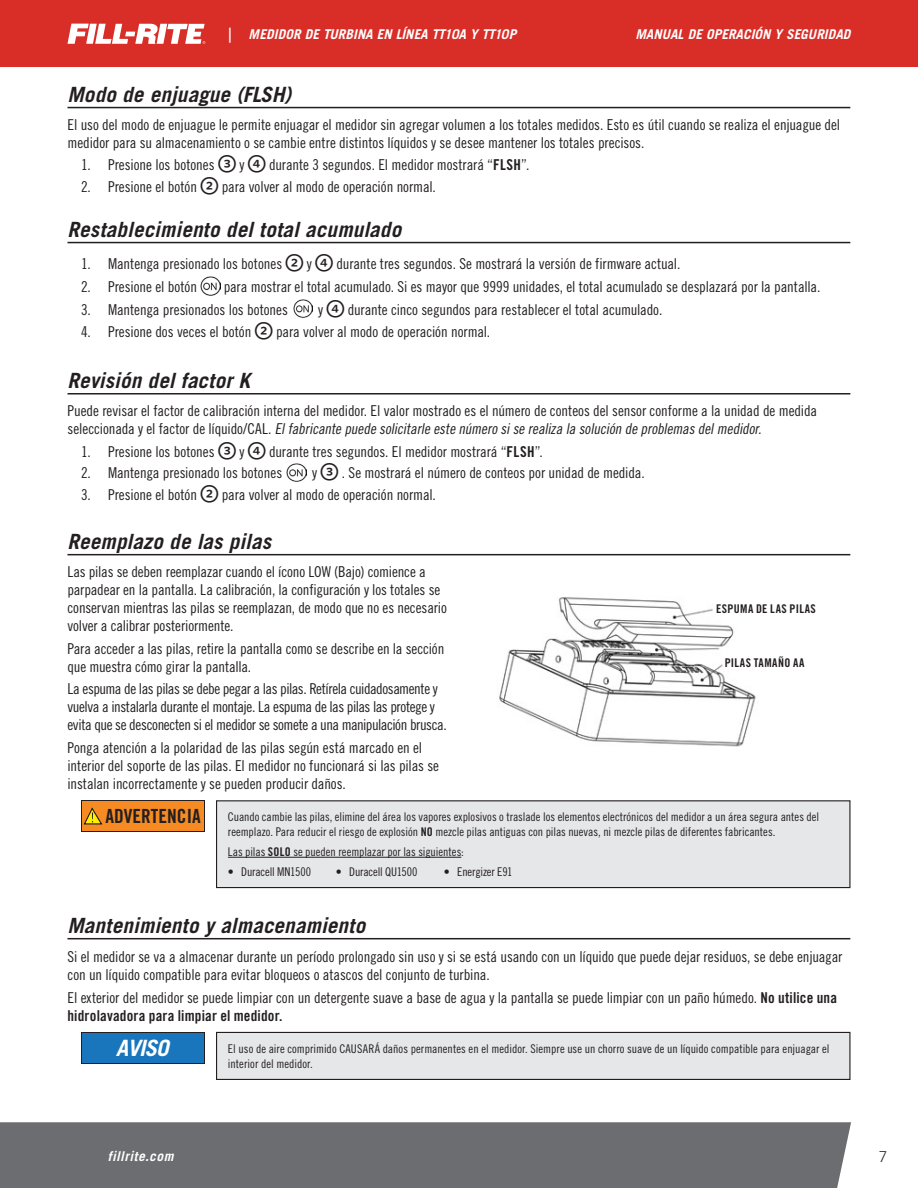
<style>
.page{position:relative;width:918px;height:1188px;background:#fff}
.page>*{position:absolute;margin:0;border:0;box-sizing:border-box;transform-origin:0 0}
.t1{font:italic 700 22.5px "Trade Gothic LT";letter-spacing:-.04em;color:#fff}
.Header-Full_Width{font:italic 700 21px "Trade Gothic LT Std";letter-spacing:.005em;color:#231f20}
.t2{font:19.5px "Trade Gothic LT Bold Cond Twenty";color:#231f20}
.t3{font:15px/18px "Trade Gothic LT Std Cn 18";letter-spacing:-.005em;color:#231f20}
.t4{font:15px/18px "Trade Gothic LT Std Cn 18";letter-spacing:-.03em;color:#231f20}
.t5{font:300 15px "Trade Gothic LT Std";color:#231f20}
.t6{font:italic 700 13.5px "Trade Gothic LT Std";letter-spacing:.01em;color:#fff}
.t7{font:italic 700 13.5px "Trade Gothic LT Std";letter-spacing:.035em;color:#fff}
.t8{font:12px/15px "Trade Gothic LT Std Cn 18";color:#231f20}
.t9{font:12px "Trade Gothic LT Std Bd Cn 20";letter-spacing:.04em;color:#231f20}
.s1{font-family:"Whitney Index White Round Bd";font-size:18px}
.s2{font-family:"Trade Gothic LT Std Bd Cn 20"}
.s3{font-style:italic}
</style>
<div class="page">
<div style="left:0;top:1122px;width:851px;height:66px;background:#6c6d70"></div>
<div style="left:0;top:0;width:918px;height:68px;background:#d92d27"></div>
<svg style="left:67px;top:24px;width:138px;height:20px"></svg>
<hr style="left:68px;top:242px;width:782px;height:1px;background:#231f20">
<img style="left:201px;top:277px;width:19px;height:18px">
<img style="left:293px;top:300px;width:20px;height:18px">
<hr style="left:68px;top:554px;width:782px;height:1px;background:#231f20">
<img style="left:499px;top:597px;width:267px;height:150px">
<div style="left:217px;top:801px;width:633px;height:87px;background:#e6e7e9"></div>
<hr style="left:228px;top:857px;width:233px;height:1px;background:#231f20">
<div style="left:216px;top:800px;width:634px;height:88px;border:1px solid #231f20"></div>
<div style="left:81px;top:800px;width:124px;height:32px;background:#231f20"></div>
<div style="left:82px;top:801px;width:122px;height:30px;background:#f68a23"></div>
<svg style="left:83px;top:807px;width:20px;height:18px"></svg>
<hr style="left:68px;top:393px;width:782px;height:2px;background:#231f20">
<img style="left:287px;top:463px;width:19px;height:18px">
<hr style="left:68px;top:938px;width:782px;height:1px;background:#231f20">
<div style="left:217px;top:1032px;width:633px;height:47px;background:#e6e7e9"></div>
<div style="left:216px;top:1032px;width:634px;height:48px;border:1px solid #231f20"></div>
<div style="left:81px;top:1032px;width:124px;height:32px;background:#231f20"></div>
<div style="left:82px;top:1033px;width:122px;height:30px;background:#1976bd"></div>
<hr style="left:68px;top:107px;width:782px;height:1px;background:#231f20">
<p class="t6" style="left:226px;top:26px;width:292px">| MEDIDOR DE TURBINA EN LÍNEA TT10A Y TT10P</p>
<p class="t6" style="left:635px;top:26px;width:217px">MANUAL DE OPERACIÓN Y SEGURIDAD</p>
<p class="Header-Full_Width" style="left:68px;top:81px;width:225px">Modo de enjuague (FLSH)</p>
<p class="t3" style="left:68px;top:115px;width:774px">El uso del modo de enjuague le permite enjuagar el medidor sin agregar volumen a los totales medidos. Esto es útil cuando se realiza el enjuague del medidor para su almacenamiento o se cambie entre distintos líquidos y se desee mantener los totales precisos.</p>
<p class="t3" style="left:81px;top:156px;width:450px">1. Presione los botones <span class="s1">3</span> y <span class="s1">4</span> durante 3 segundos. El medidor mostrará “<span class="s2">FLSH</span>”.</p>
<p class="t3" style="left:81px;top:177px;width:356px">2. Presione el botón <span class="s1">2</span> para volver al modo de operación normal.</p>
<p class="Header-Full_Width" style="left:68px;top:216px;width:335px">Restablecimiento del total acumulado</p>
<p class="t3" style="left:81px;top:254px;width:601px">1. Mantenga presionado los botones <span class="s1">2</span> y <span class="s1">4</span> durante tres segundos. Se mostrará la versión de firmware actual.</p>
<p class="t3" style="left:81px;top:277px;width:118px">2. Presione el botón</p>
<p class="t3" style="left:224px;top:277px;width:598px">para mostrar el total acumulado. Si es mayor que 9999 unidades, el total acumulado se desplazará por la pantalla.</p>
<p class="t3" style="left:81px;top:300px;width:209px">3. Mantenga presionados los botones</p>
<p class="t3" style="left:318px;top:300px;width:346px">y <span class="s1">4</span> durante cinco segundos para restablecer el total acumulado.</p>
<p class="t3" style="left:81px;top:323px;width:411px">4. Presione dos veces el botón <span class="s1">2</span> para volver al modo de operación normal.</p>
<p class="Header-Full_Width" style="left:68px;top:367px;width:184px">Revisión del factor K</p>
<p class="t3" style="left:68px;top:402px;width:751px">Puede revisar el factor de calibración interna del medidor. El valor mostrado es el número de conteos del sensor conforme a la unidad de medida s e l e c c i o n a d a y e l f a c t o r d e l íq u i d o /C A L . <span class="s3">Elfabricante puede solicitarle este número sise realiza la solución de problemas delmedidor.</span></p>
<p class="t3" style="left:81px;top:443px;width:463px">1. Presione los botones <span class="s1">3</span> y <span class="s1">4</span> durante tres segundos. El medidor mostrará “<span class="s2">FLSH</span>”.</p>
<p class="t3" style="left:81px;top:464px;width:203px">2. Mantenga presionado los botones</p>
<p class="t3" style="left:312px;top:464px;width:334px">y <span class="s1">3</span> . Se mostrará el número de conteos por unidad de medida.</p>
<p class="t3" style="left:81px;top:485px;width:356px">3. Presione el botón <span class="s1">2</span> para volver al modo de operación normal.</p>
<p class="Header-Full_Width" style="left:68px;top:528px;width:205px">Reemplazo de las pilas</p>
<p class="t3" style="left:68px;top:562px;width:381px">Las pilas se deben reemplazar cuando el ícono LOW (Bajo) comience a parpadear en la pantalla. La calibración, la configuración y los totales se conservan mientras las pilas se reemplazan, de modo que no es necesario volver a calibrar posteriormente.</p>
<p class="t3" style="left:68px;top:639px;width:378px">Para acceder a las pilas, retire la pantalla como se describe en la sección que muestra cómo girar la pantalla.</p>
<p class="t4" style="left:68px;top:680px;width:381px">La espuma de las pilas se debe pegar a las pilas. Retírela cuidadosamente y vuelva a instalarla durante el montaje. La espuma de las pilas las protege y evita que se desconecten si el medidor se somete a una manipulación brusca.</p>
<p class="t3" style="left:68px;top:739px;width:373px">Ponga atención a la polaridad de las pilas según está marcado en el interior del soporte de las pilas. El medidor no funcionará si las pilas se instalan incorrectamente y se pueden producir daños.</p>
<p class="t8" style="left:228px;top:809px;width:593px">Cuando cambie las pilas, elimine del área los vapores explosivos o traslade los elementos electrónicos del medidor a un área segura antes del reemplazo. Para reducir el riesgo de explosión <span class="s2">NO</span> mezcle pilas antiguas con pilas nuevas, ni mezcle pilas de diferentes fabricantes.</p>
<p class="t8" style="left:228px;top:844px;width:238px">Las pilas <span class="s2">SOLO</span> se pueden reemplazar por las siguientes:</p>
<p class="t8" style="left:228px;top:864px;width:85px">• Duracell MN1500</p>
<p class="t8" style="left:336px;top:864px;width:83px">• Duracell QU1500</p>
<p class="t8" style="left:444px;top:864px;width:70px">• Energizer E91</p>
<p class="t9" style="left:716px;top:601px;width:101px">ESPUMA DE LAS PILAS</p>
<p class="t9" style="left:725px;top:655px;width:81px">PILAS TAMAÑO AA</p>
<p class="t2" style="left:106px;top:804px;width:97px">ADVERTENCIA</p>
<p class="Header-Full_Width" style="left:68px;top:912px;width:299px">Mantenimiento y almacenamiento</p>
<p class="t3" style="left:68px;top:947px;width:776px">Si el medidor se va a almacenar durante un período prolongado sin uso y si se está usando con un líquido que puede dejar residuos, se debe enjuagar con un líquido compatible para evitar bloqueos o atascos del conjunto de turbina.</p>
<p class="t3" style="left:68px;top:988px;width:771px">El exterior del medidor se puede limpiar con un detergente suave a base de agua y la pantalla se puede limpiar con un paño húmedo. <span class="s2">No utilice una hidrolavadora para limpiar el medidor.</span></p>
<p class="t8" style="left:228px;top:1041px;width:603px">El uso de aire comprimido CAUSARÁ daños permanentes en el medidor. Siempre use un chorro suave de un líquido compatible para enjuagar el interior del medidor.</p>
<p class="t1" style="left:116px;top:1034px;width:54px">AVISO</p>
<p class="t7" style="left:108px;top:1147px;width:67px">fillrite.com</p>
<p class="t5" style="left:879px;top:1147px;width:10px">7</p>
</div>
